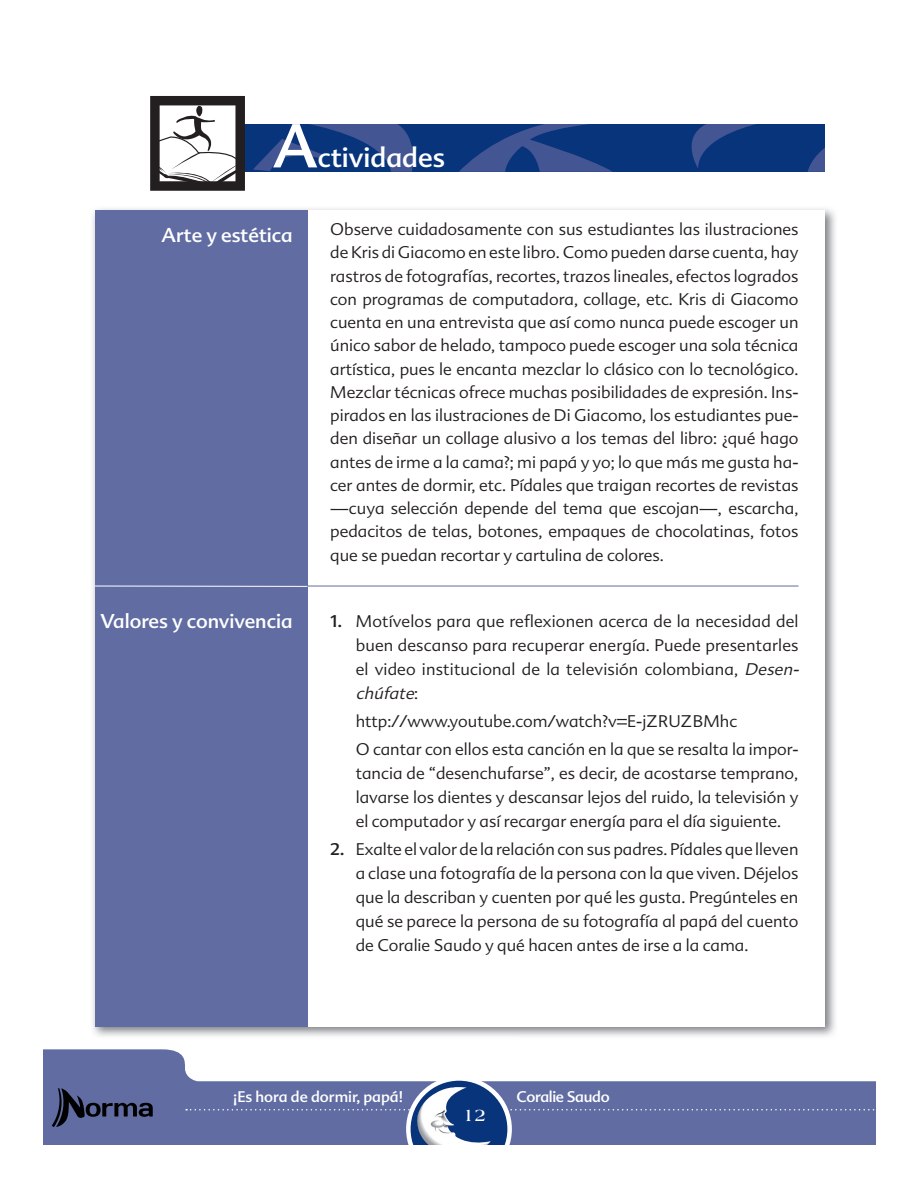
<style>
.page{position:relative;width:918px;height:1188px;background:#fff}
.page>*{position:absolute;margin:0;border:0;box-sizing:border-box;transform-origin:0 0}
.t1{font:60px "Advert";color:#fff}
.t2{font:27px "Advert";color:#fff}
.t3{font:19.5px "Advert";color:#fff}
.t4{font:700 18px "Americana Std";color:#fff}
.t5{font:300 16.5px/23.2px "Advert";color:#231f20;text-align:justify}
.t6{font:15px "Advert";color:#fff}
.t7{font:15px "Advert";letter-spacing:-.02em;color:#fff}
.s1{font-weight:400}
.s2{font-style:italic}
</style>
<div class="page">
<svg style="left:43px;top:1049px;width:833px;height:96px;fill:#606ca2"></svg>
<svg style="left:186px;top:1109px;width:690px;height:2px"></svg>
<svg style="left:408px;top:1078px;width:102px;height:102px"></svg>
<div style="left:406px;top:1076px;width:106px;height:106px;border:4px solid #fff;border-radius:50%"></div>
<img style="left:416px;top:1087px;width:75px;height:58px">
<svg style="left:52px;top:1088px;width:101px;height:39px;background:#475079"></svg>
<svg style="left:253px;top:124px;width:571px;height:48px;background:#163c81"></svg>
<svg style="left:150px;top:96px;width:95px;height:95px"></svg>
<div style="left:0;top:1145px;width:918px;height:43px;background:#fff"></div>
<img style="left:92px;top:208px;width:743px;height:829px">
<div style="left:95px;top:210px;width:729px;height:816px;background:#fff"></div>
<div style="left:95px;top:210px;width:212px;height:816px;background:#606ca2"></div>
<hr style="left:307px;top:586px;width:492px;height:1px;background:#606ca2">
<hr style="left:95px;top:586px;width:212px;height:1px;background:#fff">
<h1 class="t1" style="left:273px;top:111px;width:47px">A</h1>
<h2 class="t2" style="left:318px;top:142px;width:129px">ctividades</h2>
<p class="t3" style="left:162px;top:223px;width:132px">Arte y estética</p>
<p class="t3" style="left:101px;top:609px;width:193px">Valores y convivencia</p>
<p class="t5" style="left:330px;top:218px;width:470px">Observe cuidadosamente con sus estudiantes las ilustraciones de Kris di Giacomo en este libro. Como pueden darse cuenta, hay rastros de fotografías, recortes, trazos lineales, efectos logrados con programas de computadora, collage, etc. Kris di Giacomo cuenta en una entrevista que así como nunca puede escoger un único sabor de helado, tampoco puede escoger una sola técnica artística, pues le encanta mezclar lo clásico con lo tecnológico.<br>Mezclar técnicas ofrece muchas posibilidades de expresión. Ins&shy;pirados en las ilustraciones de Di Giacomo, los estudiantes pue&shy;den diseñar un collage alusivo a los temas del libro: ¿qué hago antes de irme a la cama?; mi papá y yo; lo que más me gusta ha&shy;cer antes de dormir, etc. Pídales que traigan recortes de revistas —cuya selección depende del tema que escojan—, escarcha, pedacitos de telas, botones, empaques de chocolatinas, fotos que se puedan recortar y cartulina de colores.</p>
<p class="t5" style="left:356px;top:609px;width:448px;line-height:24px;text-align:left;text-indent:-26px"><span class="s1">1.</span> Motívelos para que reflexionen acerca de la necesidad del buen descanso para recuperar energía. Puede presentarles el video institucional de la televisión colombiana, <span class="s2">Desen&shy;chúfate</span>:</p>
<p class="t5" style="left:356px;top:707px;width:444px;line-height:28.2px">http://www.youtube.com/watch?v=E-jZRUZBMhc<br>O cantar con ellos esta canción en la que se resalta la impor-</p>
<p class="t5" style="left:356px;top:761px;width:444px;line-height:24px">tancia de “desenchufarse”, es decir, de acostarse temprano, lavarse los dientes y descansar lejos del ruido, la televisión y el computador y así recargar energía para el día siguiente.</p>
<p class="t5" style="left:356px;top:838px;width:444px;line-height:24px;text-indent:-26px"><span class="s1">2.</span> Exalte el valor de la relación con sus padres. Pídales que lleven a clase una fotografía de la persona con la que viven. Déjelos que la describan y cuenten por qué les gusta. Pregúnteles en qué se parece la persona de su fotografía al papá del cuento de Coralie Saudo y qué hacen antes de irse a la cama.</p>
<p class="t6" style="left:233px;top:1088px;width:172px">¡Es hora de dormir, papá!</p>
<p class="t4" style="left:463px;top:1105px;width:25px">12</p>
<p class="t7" style="left:516px;top:1088px;width:95px">Coralie Saudo</p>
</div>
